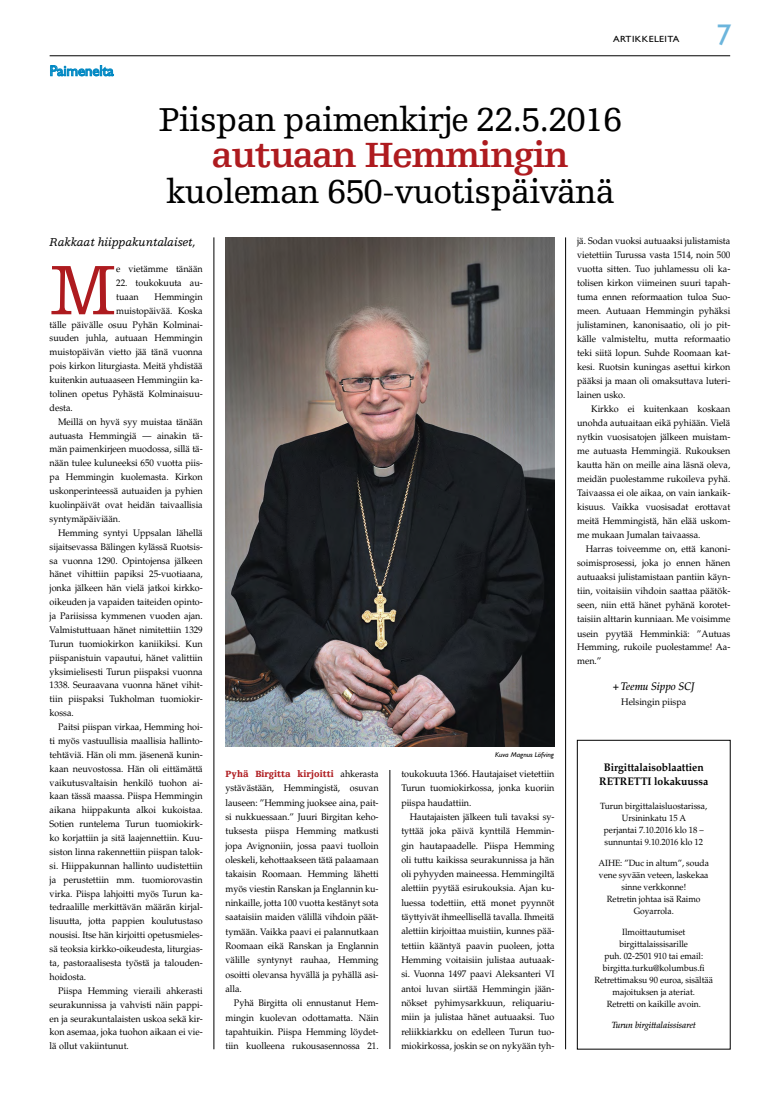
<style>
.page{position:relative;width:780px;height:1106px;background:#fff}
.page>*{position:absolute;margin:0;border:0;box-sizing:border-box;transform-origin:0 0}
.t1{font:73.9px "Egyptienne FLT Std";color:#ae1b1f;scale:.95 1}
.t2{font:700 37px "Egyptienne FLT Std";letter-spacing:-.035em;color:#ae1b1f}
.t3{font:35px "Egyptienne FLT Std";letter-spacing:-.035em;color:#000}
.t4{font:30px "Gill Sans Std";color:#6cb5dc}
.t5{font:15px "Gill Sans Std";letter-spacing:-.01em;color:#0088c3}
.t6{font:italic 12px "Egyptienne FLT Std";letter-spacing:-.015em;color:#000;scale:.95 1}
.t7{font:700 11px/14px "Palatino LT Std";letter-spacing:-.005em;color:#000;text-align:center;scale:.95 1}
.t8{font:italic 500 11px "Palatino LT Std";letter-spacing:-.005em;color:#000;scale:.95 1}
.t9{font:9.5px/14.3px "Palatino LT Std";letter-spacing:-.005em;color:#000;text-align:justify;scale:.95 1}
.t10{font:900 9.5px "Egyptienne FLT Std";letter-spacing:.005em;color:#ae1b1f;scale:.95 1}
.t11{font:9px/12px "Palatino LT Std";letter-spacing:-.005em;color:#000;text-align:center;scale:.95 1}
.t12{font:italic 500 9px "Palatino LT Std";letter-spacing:-.005em;color:#000;scale:.95 1}
.t13{font:9px "Gill Sans Std";letter-spacing:.04em;color:#000;scale:1.1 1}
.t14{font:italic 7px "Gill Sans Std";color:#000;scale:1.05 1}
.s1{font-family:"Palatino LT Std";font-weight:400;color:#000}
</style>
<div class="page">
<hr style="left:50px;top:56px;width:680px;height:1px;background:#000">
<svg style="left:50px;top:65px;width:64px;height:11px"></svg>
<hr style="left:214px;top:237px;width:1px;height:812px;background:#000">
<hr style="left:565px;top:237px;width:1px;height:812px;background:#000">
<hr style="left:389px;top:770px;width:1px;height:279px;background:#000">
<img style="left:225px;top:237px;width:329px;height:509px">
<div style="left:577px;top:740px;width:153px;height:309px;border:1px solid #000"></div>
<h3 class="t5" style="left:50px;top:62px;width:66px">Paimenelta</h3>
<p class="t13" style="left:613px;top:34px;width:62px">ARTIKKELEITA</p>
<h3 class="t4" style="left:716px;top:18px;width:16px">7</h3>
<h3 class="t3" style="left:158px;top:100px;width:465px">Piispan paimenkirje 22.5.2016</h3>
<h2 class="t2" style="left:212px;top:134px;width:358px">autuaan Hemmingin</h2>
<h3 class="t3" style="left:166px;top:172px;width:450px">kuoleman 650-vuotispäivänä</h3>
<p class="t6" style="left:50px;top:235px;width:155px">Rakkaat hiippakuntalaiset,</p>
<h1 class="t1" style="left:50px;top:249px;width:71px">M</h1>
<p class="t9" style="left:116px;top:262px;width:92px">e vietämme tänään</p>
<p class="t9" style="left:116px;top:276px;width:92px;line-height:13.8px">22. toukokuuta au&shy;tuaan</p>
<p class="t9" style="left:155px;top:290px;width:52px">Hemmingin</p>
<p class="t9" style="left:116px;top:303px;width:92px">muistopäivää. Koska</p>
<p class="t9" style="left:50px;top:317px;width:163px">tälle päivälle osuu Pyhän Kolminai-</p>
<p class="t9" style="left:50px;top:331px;width:163px">suuden juhla, autuaan Hemmingin</p>
<p class="t9" style="left:50px;top:345px;width:163px">muistopäivän vietto jää tänä vuonna</p>
<p class="t9" style="left:50px;top:359px;width:163px">pois kirkon liturgiasta. Meitä yhdistää</p>
<p class="t9" style="left:50px;top:373px;width:163px">kuitenkin autuaaseen Hemmingiin ka-</p>
<p class="t9" style="left:50px;top:387px;width:163px">tolinen opetus Pyhästä Kolminaisuu-</p>
<p class="t9" style="left:50px;top:400px;width:26px">desta.</p>
<p class="t9" style="left:58px;top:414px;width:154px">Meillä on hyvä syy muistaa tänään</p>
<p class="t9" style="left:50px;top:428px;width:163px">autuasta Hemmingiä — ainakin tä-</p>
<p class="t9" style="left:50px;top:442px;width:163px">män paimenkirjeen muodossa, sillä tä-</p>
<p class="t9" style="left:50px;top:456px;width:163px">nään tulee kuluneeksi 650 vuotta piis-</p>
<p class="t9" style="left:50px;top:470px;width:163px">pa Hemmingin kuolemasta. Kirkon</p>
<p class="t9" style="left:50px;top:484px;width:163px">uskonperinteessä autuaiden ja pyhien</p>
<p class="t9" style="left:50px;top:498px;width:163px">kuolinpäivät ovat heidän taivaallisia</p>
<p class="t9" style="left:50px;top:511px;width:76px">syntymäpäiviään.</p>
<p class="t9" style="left:58px;top:525px;width:154px">Hemming syntyi Uppsalan lähellä</p>
<p class="t9" style="left:50px;top:539px;width:163px">sijaitsevassa Bälingen kylässä Ruotsis-</p>
<p class="t9" style="left:50px;top:553px;width:163px">sa vuonna 1290. Opintojensa jälkeen</p>
<p class="t9" style="left:50px;top:567px;width:163px">hänet vihittiin papiksi 25-vuotiaana,</p>
<p class="t9" style="left:50px;top:581px;width:163px">jonka jälkeen hän vielä jatkoi kirkko-</p>
<p class="t9" style="left:50px;top:595px;width:163px">oikeuden ja vapaiden taiteiden opinto-</p>
<p class="t9" style="left:50px;top:609px;width:163px">ja Pariisissa kymmenen vuoden ajan.</p>
<p class="t9" style="left:50px;top:622px;width:163px">Valmistuttuaan hänet nimitettiin 1329</p>
<p class="t9" style="left:50px;top:636px;width:163px">Turun tuomiokirkon kaniikiksi. Kun</p>
<p class="t9" style="left:50px;top:650px;width:163px">piispanistuin vapautui, hänet valittiin</p>
<p class="t9" style="left:50px;top:664px;width:163px">yksimielisesti Turun piispaksi vuonna</p>
<p class="t9" style="left:50px;top:678px;width:163px">1338. Seuraavana vuonna hänet vihit-</p>
<p class="t9" style="left:50px;top:692px;width:163px">tiin piispaksi Tukholman tuomiokir-</p>
<p class="t9" style="left:50px;top:706px;width:27px">kossa.</p>
<p class="t9" style="left:58px;top:720px;width:154px">Paitsi piispan virkaa, Hemming hoi-</p>
<p class="t9" style="left:50px;top:733px;width:163px">ti myös vastuullisia maallisia hallinto-</p>
<p class="t9" style="left:50px;top:747px;width:163px">tehtäviä. Hän oli mm. jäsenenä kunin-</p>
<p class="t9" style="left:50px;top:761px;width:163px">kaan neuvostossa. Hän oli eittämättä</p>
<p class="t9" style="left:50px;top:775px;width:163px">vaikutusvaltaisin henkilö tuohon ai-</p>
<p class="t9" style="left:50px;top:789px;width:163px">kaan tässä maassa. Piispa Hemmingin</p>
<p class="t9" style="left:50px;top:803px;width:163px">aikana hiippakunta alkoi kukoistaa.</p>
<p class="t9" style="left:50px;top:817px;width:163px">Sotien runtelema Turun tuomiokirk-</p>
<p class="t9" style="left:50px;top:831px;width:163px">ko korjattiin ja sitä laajennettiin. Kuu-</p>
<p class="t9" style="left:50px;top:844px;width:163px">siston linna rakennettiin piispan talok-</p>
<p class="t9" style="left:50px;top:858px;width:163px">si. Hiippakunnan hallinto uudistettiin</p>
<p class="t9" style="left:50px;top:872px;width:163px">ja perustettiin mm. tuomiorovastin</p>
<p class="t9" style="left:50px;top:886px;width:163px">virka. Piispa lahjoitti myös Turun ka-</p>
<p class="t9" style="left:50px;top:900px;width:163px">tedraalille merkittävän määrän kirjal-</p>
<p class="t9" style="left:50px;top:914px;width:163px">lisuutta, jotta pappien koulutustaso</p>
<p class="t9" style="left:50px;top:928px;width:163px">nousisi. Itse hän kirjoitti opetusmieles-</p>
<p class="t9" style="left:50px;top:941px;width:163px">sä teoksia kirkko-oikeudesta, liturgias-</p>
<p class="t9" style="left:50px;top:955px;width:163px">ta, pastoraalisesta työstä ja talouden-</p>
<p class="t9" style="left:50px;top:969px;width:40px">hoidosta.</p>
<p class="t9" style="left:58px;top:983px;width:154px">Piispa Hemming vieraili ahkerasti</p>
<p class="t9" style="left:50px;top:997px;width:163px">seurakunnissa ja vahvisti näin pappi-</p>
<p class="t9" style="left:50px;top:1011px;width:163px">en ja seurakuntalaisten uskoa sekä kir-</p>
<p class="t9" style="left:50px;top:1025px;width:163px">kon asemaa, joka tuohon aikaan ei vie-</p>
<p class="t9" style="left:50px;top:1039px;width:85px">lä ollut vakiintunut.</p>
<p class="t10" style="left:225px;top:768px;width:163px">Pyhä Birgitta kirjoitti <span class="s1">ahkerasta</span></p>
<p class="t9" style="left:225px;top:781px;width:163px">ystävästään, Hemmingistä, osuvan lauseen: ”Hemming juoksee aina, pait&shy;si nukkuessaan.” Juuri Birgitan keho&shy;tuksesta piispa Hemming matkusti jopa Avignoniin, jossa paavi tuolloin oleskeli, kehottaakseen tätä palaamaan takaisin Roomaan. Hemming lähetti myös viestin Ranskan ja Englannin ku&shy;ninkaille, jotta 100 vuotta kestänyt sota saataisiin maiden välillä vihdoin päät&shy;tymään. Vaikka paavi ei palannutkaan Roomaan eikä Ranskan ja Englannin välille syntynyt rauhaa, Hemming osoitti olevansa hyvällä ja pyhällä asi&shy;alla.</p>
<p class="t9" style="left:225px;top:996px;width:163px;text-indent:9px">Pyhä Birgitta oli ennustanut Hem&shy;mingin kuolevan odottamatta. Näin tapahtuikin. Piispa Hemming löydet&shy;tiin kuolleena rukousasennossa 21.</p>
<p class="t14" style="left:495px;top:751px;width:58px">Kuva Magnus Löfving</p>
<p class="t9" style="left:401px;top:766px;width:163px">toukokuuta 1366. Hautajaiset vietettiin Turun tuomiokirkossa, jonka kuoriin piispa haudattiin.</p>
<p class="t9" style="left:401px;top:809px;width:163px;text-indent:9px">Hautajaisten jälkeen tuli tavaksi sy&shy;tyttää joka päivä kynttilä Hemmin&shy;gin hautapaadelle. Piispa Hemming oli tuttu kaikissa seurakunnissa ja hän oli pyhyyden maineessa. Hemmingiltä alettiin pyytää esirukouksia. Ajan ku&shy;luessa todettiin, että monet pyynnöt täyttyivät ihmeellisellä tavalla. Ihmeitä alettiin kirjoittaa muistiin, kunnes pää&shy;tettiin kääntyä paavin puoleen, jotta Hemming voitaisiin julistaa autuaak&shy;si. Vuonna 1497 paavi Aleksanteri VI antoi luvan siirtää Hemmingin jään&shy;nökset pyhimysarkkuun, reliquariu&shy;miin ja julistaa hänet autuaaksi. Tuo reliikkiarkku on edelleen Turun tuo&shy;miokirkossa, joskin se on nykyään tyh-</p>
<p class="t9" style="left:577px;top:234px;width:163px;line-height:14px">jä. Sodan vuoksi autuaaksi julistamista vietettiin Turussa vasta 1514, noin 500 vuotta sitten. Tuo juhlamessu oli ka&shy;tolisen kirkon viimeinen suuri tapah&shy;tuma ennen reformaation tuloa Suo&shy;meen. Autuaan Hemmingin pyhäksi julistaminen, kanonisaatio, oli jo pit&shy;källe valmisteltu, mutta reformaatio teki siitä lopun. Suhde Roomaan kat&shy;kesi. Ruotsin kuningas asettui kirkon pääksi ja maan oli omaksuttava luteri&shy;lainen usko.</p>
<p class="t9" style="left:577px;top:402px;width:163px;line-height:14px;text-indent:14px">Kirkko ei kuitenkaan koskaan unohda autuaitaan eikä pyhiään. Vielä nytkin vuosisatojen jälkeen muistam&shy;me autuasta Hemmingiä. Rukouksen kautta hän on meille aina läsnä oleva, meidän puolestamme rukoileva pyhä.<br>Taivaassa ei ole aikaa, on vain iankaik&shy;kisuus. Vaikka vuosisadat erottavat meitä Hemmingistä, hän elää uskom&shy;me mukaan Jumalan taivaassa.</p>
<p class="t9" style="left:577px;top:542px;width:163px;line-height:14px;text-indent:9px">Harras toiveemme on, että kanoni&shy;soimisprosessi, joka jo ennen hänen autuaaksi julistamistaan pantiin käyn&shy;tiin, voitaisiin vihdoin saattaa päätök&shy;seen, niin että hänet pyhänä korotet&shy;taisiin alttarin kunniaan. Me voisimme usein pyytää Hemminkiä: ”Autuas Hemming, rukoile puolestamme! Aa&shy;men.”</p>
<p class="t8" style="left:613px;top:680px;width:88px">+ Teemu Sippo SCJ</p>
<p class="t9" style="left:621px;top:695px;width:70px">Helsingin piispa</p>
<p class="t7" style="left:599px;top:760px;width:116px">Birgittalaisoblaattien<br>RETRETTI lokakuussa</p>
<p class="t11" style="left:600px;top:800px;width:114px">Turun birgittalaisluostarissa,<br>Ursininkatu 15 A<br>perjantai 7.10.2016 klo 18 – sunnuntai 9.10.2016 klo 12</p>
<p class="t11" style="left:598px;top:857px;width:118px">AIHE: ”Duc in altum”, souda vene syvään veteen, laskekaa sinne verkkonne!<br>Retretin johtaa isä Raimo<br>Goyarrola.</p>
<p class="t11" style="left:594px;top:926px;width:126px">Ilmoittautumiset birgittalaissisarille<br>puh. 02-2501 910 tai email: birgitta.turku@kolumbus.fi<br>Retrettimaksu 90 euroa, sisältää majoituksen ja ateriat.<br>Retretti on kaikille avoin.</p>
<p class="t12" style="left:612px;top:1019px;width:90px">Turun birgittalaissisaret</p>
</div>
